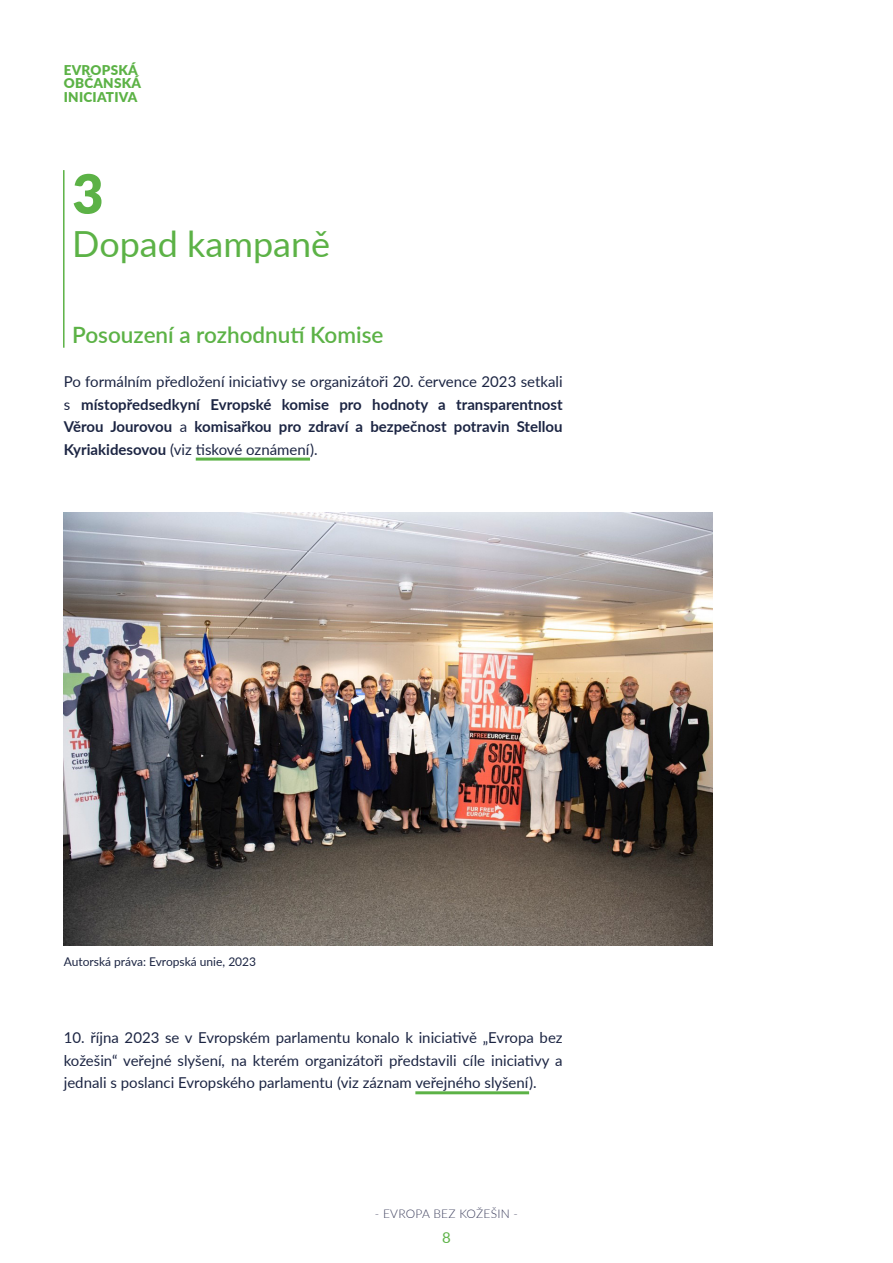
<style>
.page{position:relative;width:893px;height:1263px;background:#fff}
.page>*{position:absolute;margin:0;border:0;box-sizing:border-box;transform-origin:0 0}
.Inner_accent_color_number{font:900 54px "Lato";color:#5cb246}
.Inner_accent_title_1{font:36px "Lato";color:#5cb246}
.Inner_accent_title_2{font:600 22.5px "Lato";color:#5cb246}
.t1{font:700 15px/22.5px "Lato";color:#1c2543;text-align:justify}
.t2{font:15px/22.5px "Lato";color:#1c2543;text-align:justify}
.t3{font:15px "Lato";color:#5cb246}
.t4{font:900 13.5px/13.5px "Lato";letter-spacing:.02em;color:#5cb246}
.Box_text_dark{font:12px "Lato";color:#1c2543}
.t5{font:300 12px "Lato";letter-spacing:.02em;color:#3c3e5c}
.s1{font-weight:400}
</style>
<div class="page">
<hr style="left:63px;top:170px;width:2px;height:178px;background:#5cb246">
<hr style="left:196px;top:458px;width:114px;height:3px;background:#5cb246">
<hr style="left:415px;top:1091px;width:114px;height:3px;background:#5cb246">
<img style="left:64px;top:512px;width:649px;height:433px">
<p class="t4" style="left:64px;top:62px;width:79px">EVROPSKÁ<br>OBČANSKÁ<br>INICIATIVA</p>
<p class="Inner_accent_color_number" style="left:72px;top:153px;width:33px">3</p>
<p class="Inner_accent_title_1" style="left:72px;top:218px;width:259px">Dopad kampaně</p>
<p class="Inner_accent_title_2" style="left:72px;top:319px;width:313px">Posouzení a rozhodnutí Komise</p>
<p class="t1" style="left:64px;top:370px;width:500px"><span class="s1">Po formálním předložení iniciativy se organizátoři 20. července 2023 setkali s</span> místopředsedkyní Evropské komise pro hodnoty a transparentnost Věrou Jourovou <span class="s1">a</span> komisařkou pro zdraví a bezpečnost potravin Stellou Kyriakidesovou <span class="s1">(viz tiskové oznámení).</span></p>
<p class="Box_text_dark" style="left:64px;top:953px;width:194px">Autorská práva: Evropská unie, 2023</p>
<p class="t2" style="left:64px;top:1026px;width:500px">10. října 2023 se v Evropském parlamentu konalo k iniciativě „Evropa bez kožešin“ veřejné slyšení, na kterém organizátoři představili cíle iniciativy a jednali s poslanci Evropského parlamentu (viz záznam veřejného slyšení).</p>
<p class="t5" style="left:375px;top:1206px;width:145px">- EVROPA BEZ KOŽEŠIN -</p>
<p class="t3" style="left:442px;top:1227px;width:10px">8</p>
</div>
